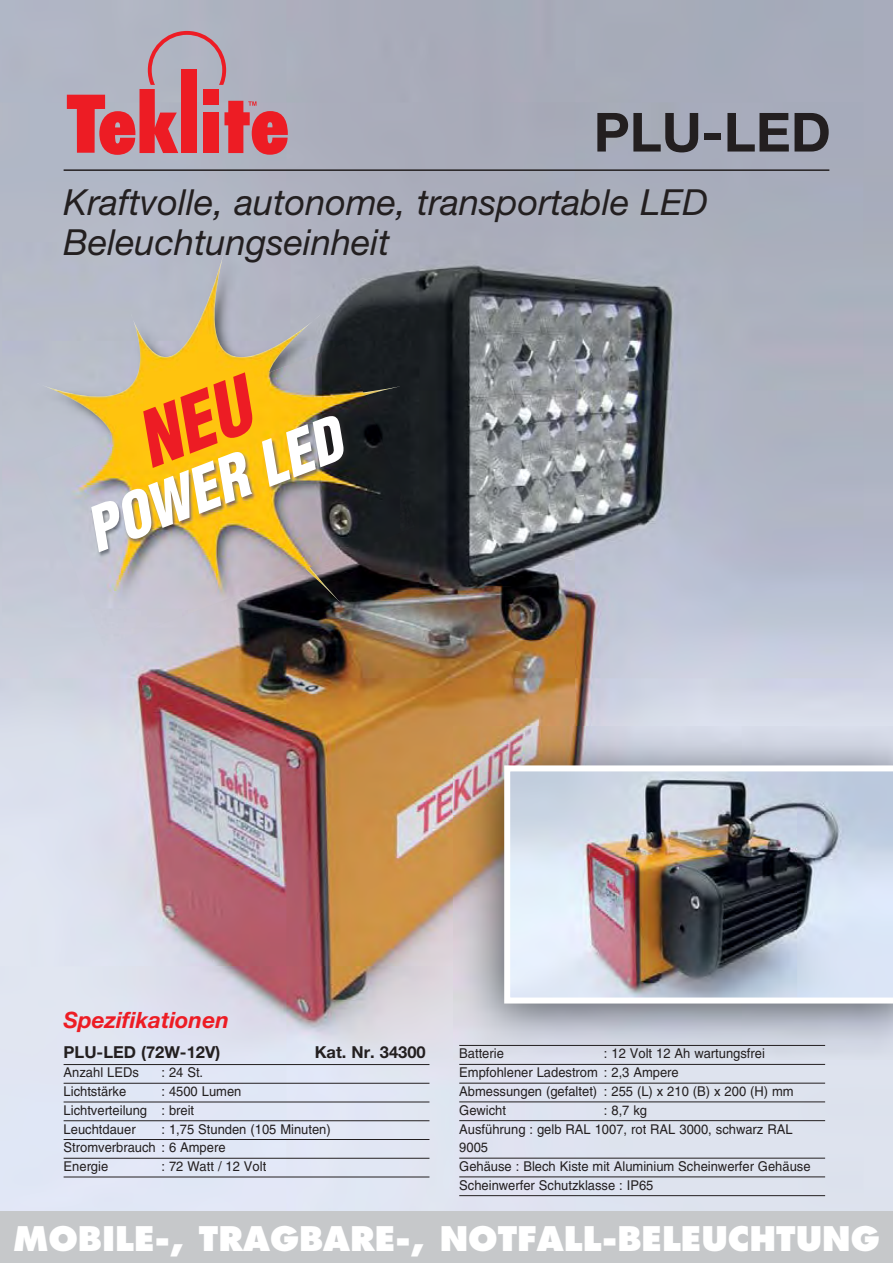
<style>
.page{position:relative;width:893px;height:1263px;background:#fff}
.page>*{position:absolute;margin:0;border:0;box-sizing:border-box;transform-origin:0 0}
.t1{font:italic 900 condensed 60px "Helvetica LT Std";color:#fff;scale:.95 1}
.t2{font:700 54px "Helvetica Neue LT Std";color:#231f20}
.t3{font:italic 36px/40.5px "Helvetica Neue LT Std";color:#231f20}
.t4{font:800 33px "Futura Std";color:#fff}
.t5{font:italic 700 22.5px "Helvetica Neue LT Std";color:#ed1c24}
.t6{font:700 16.5px "Helvetica Neue LT Std";color:#231f20}
.t7{font:13.5px/18.8px "Helvetica LT Std";color:#231f20;scale:.96 1}
</style>
<div class="page">
<img style="left:0;top:0;width:892px;height:1212px">
<img style="left:2px;top:242px;width:417px;height:386px">
<img style="left:36px;top:249px;width:363px;height:95px">
<svg style="left:67px;top:31px;width:221px;height:124px;background:#c3818d"></svg>
<hr style="left:64px;top:169px;width:765px;height:2px;background:#231f20">
<img style="left:453px;top:726px;width:439px;height:333px">
<img style="left:504px;top:765px;width:388px;height:239px">
<div style="left:0;top:1212px;width:892px;height:51px;background:#c6c8ca"></div>
<hr style="left:64px;top:1064px;width:365px;height:1px;background:#231f20">
<hr style="left:64px;top:1083px;width:365px;height:1px;background:#231f20">
<hr style="left:64px;top:1102px;width:365px;height:1px;background:#231f20">
<hr style="left:64px;top:1120px;width:365px;height:1px;background:#231f20">
<hr style="left:64px;top:1139px;width:365px;height:1px;background:#231f20">
<hr style="left:64px;top:1158px;width:365px;height:1px;background:#231f20">
<hr style="left:64px;top:1177px;width:365px;height:1px;background:#231f20">
<hr style="left:459px;top:1045px;width:366px;height:1px;background:#231f20">
<hr style="left:459px;top:1064px;width:366px;height:1px;background:#231f20">
<hr style="left:459px;top:1083px;width:366px;height:1px;background:#231f20">
<hr style="left:459px;top:1102px;width:366px;height:1px;background:#231f20">
<hr style="left:459px;top:1120px;width:366px;height:1px;background:#231f20">
<hr style="left:459px;top:1158px;width:366px;height:1px;background:#231f20">
<hr style="left:459px;top:1177px;width:366px;height:1px;background:#231f20">
<hr style="left:459px;top:1195px;width:366px;height:1px;background:#231f20">
<img style="left:97px;top:628px;width:55px;height:18px">
<img style="left:399px;top:487px;width:16px;height:46px">
<div style="left:89px;top:609px;width:113px;height:19px;background:#c8c8d4"></div>
<img style="left:33px;top:344px;width:366px;height:265px">
<div style="left:133px;top:372px;width:132px;height:96px;background:#ffc30e"></div>
<h2 class="t2" style="left:593px;top:113px;width:239px">PLU-LED</h2>
<h3 class="t3" style="left:64px;top:186px;width:645px">Kraftvolle, autonome, transportable LED<br>Beleuchtungseinheit</h3>
<h1 class="t1" style="left:76px;top:501px;width:285px;rotate:-21deg">POWER LED</h1>
<h3 class="t5" style="left:64px;top:1012px;width:167px">Spezifikationen</h3>
<p class="t6" style="left:64px;top:1046px;width:158px">PLU-LED (72W-12V)</p>
<p class="t6" style="left:315px;top:1046px;width:112px">Kat. Nr. 34300</p>
<p class="t7" style="left:64px;top:1065px;width:80px">Anzahl LEDs</p>
<p class="t7" style="left:161px;top:1065px;width:45px">: 24 St.</p>
<p class="t7" style="left:64px;top:1083px;width:67px">Lichtstärke</p>
<p class="t7" style="left:64px;top:1083px;width:187px;text-indent:98px">: 4500 Lumen<br>Lichtverteilung : breit<br>Leuchtdauer</p>
<p class="t7" style="left:64px;top:1121px;width:280px;text-indent:98px">: 1,75 Stunden (105 Minuten)<br>Stromverbrauch : 6 Ampere<br>Energie</p>
<p class="t7" style="left:161px;top:1158px;width:111px">: 72 Watt / 12 Volt</p>
<p class="t7" style="left:459px;top:1046px;width:350px;text-indent:145px">: 12 Volt 12 Ah wartungsfrei<br>Empfohlener Ladestrom : 2,3 Ampere<br>Abmessungen (gefaltet) : 255 (L) x 210 (B) x 200 (H) mm<br>Gewicht</p>
<p class="t7" style="left:459px;top:1046px;width:48px">Batterie</p>
<p class="t7" style="left:459px;top:1102px;width:367px;text-indent:145px">: 8,7 kg<br>Ausführung : gelb RAL 1007, rot RAL 3000, schwarz RAL<br>9005<br>Gehäuse : Blech Kiste mit Aluminium Scheinwerfer Gehäuse<br>Scheinwerfer Schutzklasse : IP65</p>
<h3 class="t4" style="left:13px;top:1220px;width:868px">MOBILE-, TRAGBARE-, NOTFALL-BELEUCHTUNG</h3>
</div>
